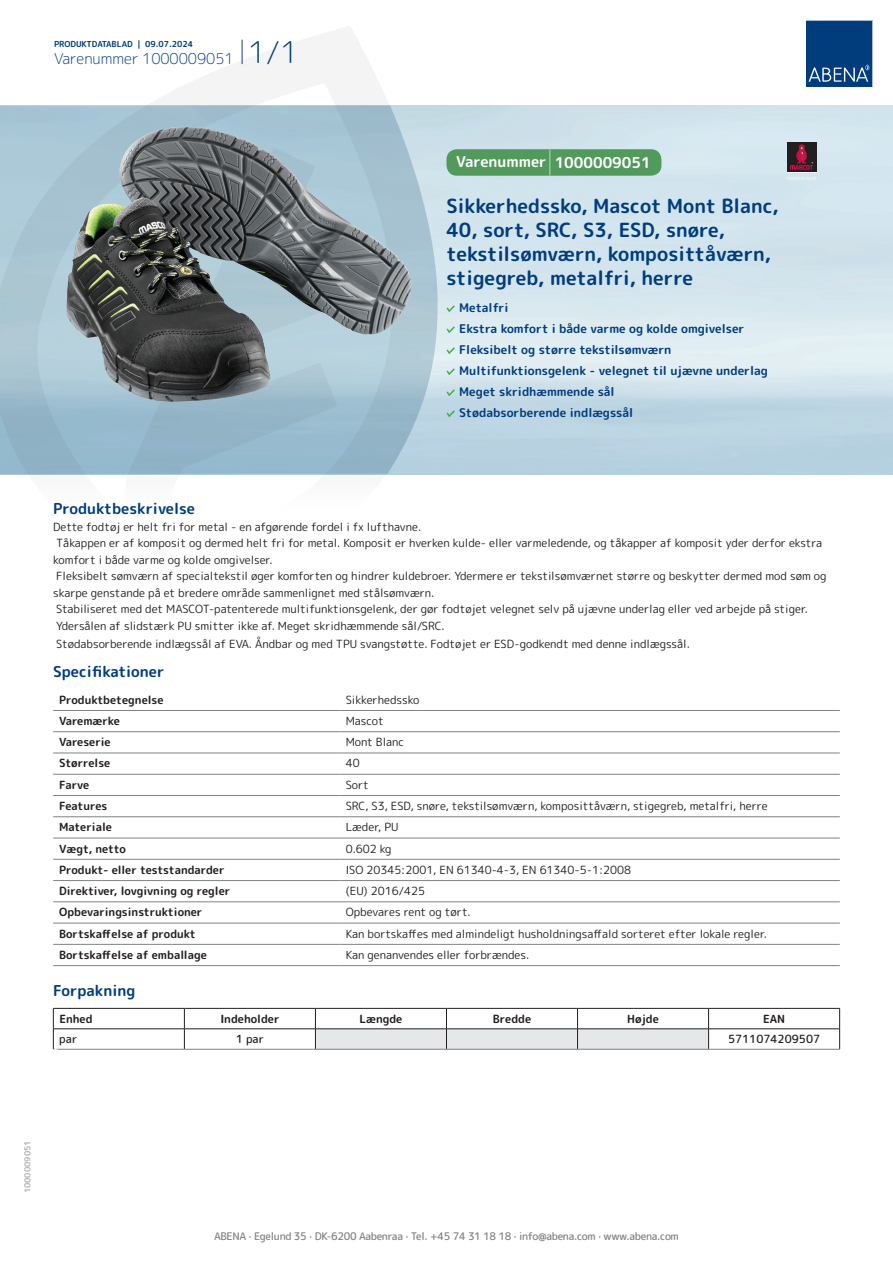
<style>
.page{position:relative;width:893px;height:1263px;background:#fff}
.page>*{position:absolute;margin:0;border:0;box-sizing:border-box;transform-origin:0 0}
.t1{font:700 19.5px/24px "Rounded Mplus 1 c";color:#013d7d}
.t2{font:700 15px "Rounded Mplus 1 c";color:#013d7d}
.t3{font:300 15px "Rounded Mplus 1 c";color:#013d7d}
.t4{font:700 15px "Rounded Mplus 1 c";color:#fff}
.t5{font:700 12px/21px "Rounded Mplus 1 c";color:#013d7d}
.t6{font:11.25px/16.5px "Rounded Mplus 1 c";color:#231f20}
.t7{font:700 11.25px "Rounded Mplus 1 c";color:#231f20}
.t8{font:500 11.25px "Rounded Mplus 1 c";color:#231f20}
.t9{font:500 10.5px "Rounded Mplus 1 c";letter-spacing:-.03em;color:#808285}
.t10{font:700 10.5px "Rounded Mplus 1 c";color:#fff}
.t11{font:700 8.25px "Rounded Mplus 1 c";color:#013d7d}
.t12{font:700 8.25px "Rounded Mplus 1 c";color:#b2b3b7}
.s1{font-size:30px}
.s2{font-size:25.5px}
</style>
<div class="page">
<img style="left:439px;top:106px;width:454px;height:368px">
<svg style="left:0;top:26px;width:439px;height:449px"></svg>
<svg style="left:0;top:106px;width:438px;height:368px"></svg>
<svg style="left:242px;top:40px;width:1px;height:24px"></svg>
<svg style="left:806px;top:20px;width:67px;height:67px"></svg>
<img style="left:66px;top:127px;width:205px;height:275px">
<hr style="left:53px;top:710px;width:287px;height:1px;background:#808285">
<hr style="left:340px;top:710px;width:500px;height:1px;background:#808285">
<hr style="left:53px;top:731px;width:287px;height:1px;background:#808285">
<hr style="left:340px;top:731px;width:500px;height:1px;background:#808285">
<hr style="left:53px;top:753px;width:287px;height:1px;background:#808285">
<hr style="left:340px;top:753px;width:500px;height:1px;background:#808285">
<hr style="left:53px;top:774px;width:287px;height:1px;background:#808285">
<hr style="left:340px;top:774px;width:500px;height:1px;background:#808285">
<hr style="left:53px;top:795px;width:287px;height:1px;background:#808285">
<hr style="left:340px;top:795px;width:500px;height:1px;background:#808285">
<hr style="left:53px;top:816px;width:287px;height:1px;background:#808285">
<hr style="left:340px;top:816px;width:500px;height:1px;background:#808285">
<hr style="left:53px;top:838px;width:287px;height:1px;background:#808285">
<hr style="left:340px;top:838px;width:500px;height:1px;background:#808285">
<hr style="left:53px;top:859px;width:287px;height:1px;background:#808285">
<hr style="left:340px;top:859px;width:500px;height:1px;background:#808285">
<hr style="left:53px;top:880px;width:287px;height:1px;background:#808285">
<hr style="left:340px;top:880px;width:500px;height:1px;background:#808285">
<hr style="left:53px;top:901px;width:287px;height:1px;background:#808285">
<hr style="left:340px;top:901px;width:500px;height:1px;background:#808285">
<hr style="left:53px;top:923px;width:287px;height:1px;background:#808285">
<hr style="left:340px;top:923px;width:500px;height:1px;background:#808285">
<hr style="left:53px;top:944px;width:287px;height:1px;background:#808285">
<hr style="left:340px;top:944px;width:500px;height:1px;background:#808285">
<hr style="left:53px;top:965px;width:287px;height:1px;background:#808285">
<hr style="left:340px;top:965px;width:500px;height:1px;background:#808285">
<hr style="left:53px;top:1008px;width:131px;height:1px;background:#231f20">
<hr style="left:184px;top:1008px;width:131px;height:1px;background:#231f20">
<hr style="left:709px;top:1008px;width:131px;height:1px;background:#231f20">
<hr style="left:53px;top:1028px;width:131px;height:1px;background:#231f20">
<svg style="left:53px;top:1008px;width:1px;height:41px"></svg>
<hr style="left:184px;top:1028px;width:131px;height:1px;background:#231f20">
<svg style="left:184px;top:1008px;width:1px;height:41px"></svg>
<hr style="left:709px;top:1028px;width:131px;height:1px;background:#231f20">
<svg style="left:315px;top:1008px;width:394px;height:41px"></svg>
<svg style="left:839px;top:1008px;width:1px;height:41px"></svg>
<hr style="left:53px;top:1049px;width:131px;height:1px;background:#808285">
<hr style="left:184px;top:1049px;width:131px;height:1px;background:#808285">
<hr style="left:315px;top:1049px;width:131px;height:1px;background:#808285">
<hr style="left:446px;top:1049px;width:131px;height:1px;background:#808285">
<hr style="left:577px;top:1049px;width:132px;height:1px;background:#808285">
<hr style="left:709px;top:1049px;width:131px;height:1px;background:#808285">
<svg style="left:446px;top:305px;width:9px;height:7px"></svg>
<svg style="left:446px;top:326px;width:9px;height:7px"></svg>
<svg style="left:446px;top:347px;width:9px;height:7px"></svg>
<svg style="left:446px;top:368px;width:9px;height:7px"></svg>
<svg style="left:446px;top:389px;width:9px;height:7px"></svg>
<svg style="left:446px;top:410px;width:9px;height:7px"></svg>
<div style="left:446px;top:149px;width:215px;height:27px;background:#52995c;border-radius:10px"></div>
<div style="left:787px;top:142px;width:29px;height:30px;background:#231f20"></div>
<svg style="left:787px;top:176px;width:29px;height:4px"></svg>
<svg style="left:790px;top:144px;width:23px;height:26px"></svg>
<p class="t11" style="left:54px;top:38px;width:141px">PRODUKTDATABLAD | 09.07.2024</p>
<h2 class="t3" style="left:54px;top:48px;width:246px">Varenummer 1000009051 <span class="s1">1/1</span></h2>
<h2 class="t4" style="left:456px;top:152px;width:196px">Varenummer <span class="s2">|</span> 1000009051</h2>
<h1 class="t1" style="left:446px;top:194px;width:334px">Sikkerhedssko, Mascot Mont Blanc,<br>40, sort, SRC, S3, ESD, snøre, tekstilsømværn, komposittåværn, stigegreb, metalfri, herre</h1>
<p class="t5" style="left:459px;top:297px;width:310px">Metalfri<br>Ekstra komfort i både varme og kolde omgivelser Fleksibelt og større tekstilsømværn Multifunktionsgelenk - velegnet til ujævne underlag Meget skridhæmmende sål<br>Stødabsorberende indlægssål</p>
<h2 class="t2" style="left:53px;top:498px;width:143px">Produktbeskrivelse</h2>
<p class="t6" style="left:53px;top:518px;width:775px">Dette fodtøj er helt fri for metal - en afgørende fordel i fx lufthavne.<br>Tåkappen er af komposit og dermed helt fri for metal. Komposit er hverken kulde- eller varmeledende, og tåkapper af komposit yder derfor ekstra komfort i både varme og kolde omgivelser.<br>Fleksibelt sømværn af specialtekstil øger komforten og hindrer kuldebroer. Ydermere er tekstilsømværnet større og beskytter dermed mod søm og skarpe genstande på et bredere område sammenlignet med stålsømværn.<br>Stabiliseret med det MASCOT-patenterede multifunktionsgelenk, der gør fodtøjet velegnet selv på ujævne underlag eller ved arbejde på stiger.<br>Ydersålen af slidstærk PU smitter ikke af. Meget skridhæmmende sål/SRC.</p>
<p class="t6" style="left:56px;top:635px;width:635px">Stødabsorberende indlægssål af EVA. Åndbar og med TPU svangstøtte. Fodtøjet er ESD-godkendt med denne indlægssål.</p>
<h2 class="t2" style="left:53px;top:661px;width:113px">Specifikationer</h2>
<p class="t7" style="left:59px;top:691px;width:106px">Produktbetegnelse</p>
<p class="t6" style="left:346px;top:691px;width:75px">Sikkerhedssko</p>
<p class="t7" style="left:59px;top:713px;width:62px">Varemærke</p>
<p class="t6" style="left:346px;top:712px;width:40px">Mascot</p>
<p class="t7" style="left:59px;top:734px;width:53px">Vareserie</p>
<p class="t6" style="left:346px;top:734px;width:60px">Mont Blanc</p>
<p class="t7" style="left:59px;top:755px;width:53px">Størrelse</p>
<p class="t6" style="left:346px;top:755px;width:15px">40</p>
<p class="t7" style="left:59px;top:777px;width:32px">Farve</p>
<p class="t6" style="left:346px;top:776px;width:25px">Sort</p>
<p class="t7" style="left:59px;top:798px;width:50px">Features</p>
<p class="t6" style="left:346px;top:798px;width:423px">SRC, S3, ESD, snøre, tekstilsømværn, komposittåværn, stigegreb, metalfri, herre</p>
<p class="t7" style="left:59px;top:819px;width:54px">Materiale</p>
<p class="t6" style="left:346px;top:819px;width:54px">Læder, PU</p>
<p class="t7" style="left:59px;top:840px;width:68px">Vægt, netto</p>
<p class="t6" style="left:346px;top:840px;width:47px">0.602 kg</p>
<p class="t7" style="left:59px;top:862px;width:167px">Produkt- eller teststandarder</p>
<p class="t6" style="left:346px;top:861px;width:287px">ISO 20345:2001, EN 61340-4-3, EN 61340-5-1:2008</p>
<p class="t7" style="left:59px;top:883px;width:173px">Direktiver, lovgivning og regler</p>
<p class="t6" style="left:346px;top:883px;width:81px">(EU) 2016/425</p>
<p class="t7" style="left:59px;top:904px;width:145px">Opbevaringsinstruktioner</p>
<p class="t6" style="left:346px;top:904px;width:127px">Opbevares rent og tørt.</p>
<p class="t7" style="left:59px;top:925px;width:138px">Bortskaffelse af produkt</p>
<p class="t6" style="left:346px;top:925px;width:423px">Kan bortskaffes med almindeligt husholdningsaffald sorteret efter lokale regler.</p>
<p class="t7" style="left:59px;top:947px;width:149px">Bortskaffelse af emballage</p>
<p class="t6" style="left:346px;top:946px;width:185px">Kan genanvendes eller forbrændes.</p>
<h2 class="t2" style="left:53px;top:980px;width:84px">Forpakning</h2>
<p class="t7" style="left:59px;top:1011px;width:35px">Enhed</p>
<p class="t7" style="left:220px;top:1011px;width:61px">Indeholder</p>
<p class="t7" style="left:359px;top:1011px;width:44px">Længde</p>
<p class="t7" style="left:493px;top:1011px;width:40px">Bredde</p>
<p class="t7" style="left:627px;top:1011px;width:33px">Højde</p>
<p class="t7" style="left:763px;top:1011px;width:24px">EAN</p>
<p class="t8" style="left:59px;top:1031px;width:19px">par</p>
<p class="t8" style="left:236px;top:1031px;width:30px">1 par</p>
<p class="t8" style="left:728px;top:1031px;width:94px">5711074209507</p>
<p class="t10" style="left:53px;top:1044px;width:7px">*</p>
<p class="t12" style="left:22px;top:1193px;width:54px;rotate:-90deg">1000009051</p>
<p class="t9" style="left:214px;top:1229px;width:466px">ABENA · Egelund 35 · DK-6200 Aabenraa · Tel. +45 74 31 18 18 · info@abena.com · www.abena.com</p>
</div>
